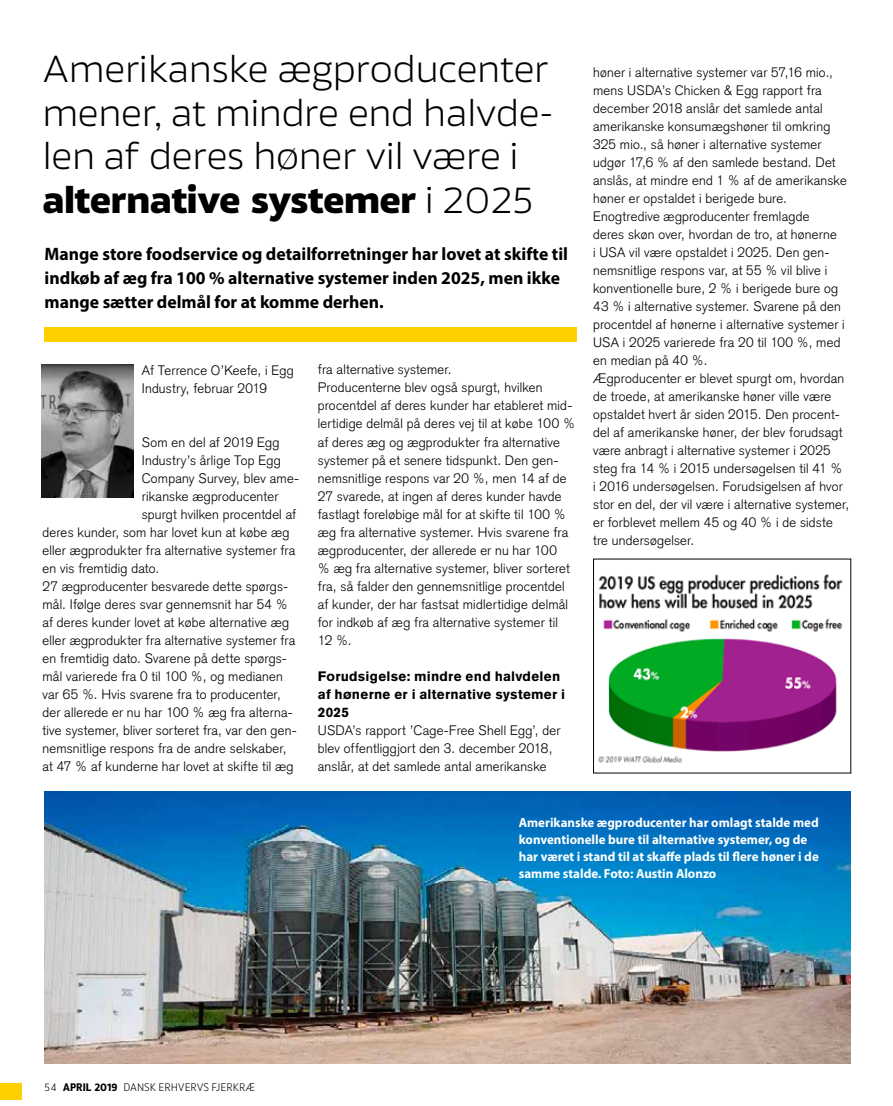
<style>
.page{position:relative;width:893px;height:1106px;background:#fff}
.page>*{position:absolute;margin:0;border:0;box-sizing:border-box;transform-origin:0 0}
.t1{font:300 36px/43.5px "Akwe Pro Ext";letter-spacing:-.02em;color:#000}
.t2{font:700 18px/24px "Myriad Pro";color:#000}
.t3{font:300 13.5px/18px "Akzidenz Grotesk";letter-spacing:.015em;color:#000}
.t4{font:900 13.5px/18px "Akzidenz Grotesk";letter-spacing:.015em;color:#000}
.t5{font:700 13.2px/17.2px "Myriad Pro";color:#fff}
.t6{font:300 10.5px "Akwe Pro";letter-spacing:-.01em;color:#000}
.s1{font-weight:800}
.s2{font-weight:700}
</style>
<div class="page">
<div style="left:45px;top:327px;width:532px;height:15px;background:#ffd000"></div>
<img style="left:41px;top:364px;width:92px;height:133px">
<img style="left:45px;top:791px;width:805px;height:272px">
<img style="left:598px;top:574px;width:245px;height:189px">
<div style="left:0;top:1082px;width:21px;height:17px;background:#ffd000"></div>
<h1 class="t1" style="left:43px;top:45px;width:512px">Amerikanske ægproducenter mener, at mindre end halvde&shy;len af deres høner vil være i <span class="s1">alternative systemer</span> i 2025</h1>
<h2 class="t2" style="left:45px;top:241px;width:525px">Mange store foodservice og detailforretninger har lovet at skifte til indkøb af æg fra 100 % alternative systemer inden 2025, men ikke mange sætter delmål for at komme derhen.</h2>
<p class="t3" style="left:142px;top:361px;width:154px">Af Terrence O’Keefe, i Egg<br>Industry, februar 2019</p>
<p class="t3" style="left:142px;top:433px;width:139px">Som en del af 2019 Egg</p>
<p class="t3" style="left:142px;top:451px;width:140px">Industry’s årlige Top Egg</p>
<p class="t3" style="left:142px;top:469px;width:159px">Company Survey, blev ame-</p>
<p class="t3" style="left:142px;top:487px;width:138px">rikanske ægproducenter</p>
<p class="t3" style="left:142px;top:505px;width:156px">spurgt hvilken procentdel af</p>
<p class="t3" style="left:43px;top:523px;width:249px">deres kunder, som har lovet kun at købe æg</p>
<p class="t3" style="left:43px;top:541px;width:254px">eller ægprodukter fra alternative systemer fra</p>
<p class="t3" style="left:43px;top:559px;width:118px">en vis fremtidig dato.</p>
<p class="t3" style="left:43px;top:577px;width:247px">27 ægproducenter besvarede dette spørgs-</p>
<p class="t3" style="left:43px;top:595px;width:247px">mål. Ifølge deres svar gennemsnit har 54 %</p>
<p class="t3" style="left:43px;top:613px;width:248px">af deres kunder lovet at købe alternative æg</p>
<p class="t3" style="left:43px;top:631px;width:254px">eller ægprodukter fra alternative systemer fra</p>
<p class="t3" style="left:43px;top:649px;width:246px">en fremtidig dato. Svarene på dette spørgs-</p>
<p class="t3" style="left:43px;top:667px;width:242px">mål varierede fra 0 til 100 %, og medianen</p>
<p class="t3" style="left:43px;top:685px;width:240px">var 65 %. Hvis svarene fra to producenter,</p>
<p class="t3" style="left:43px;top:703px;width:252px">der allerede er nu har 100 % æg fra alterna-</p>
<p class="t3" style="left:43px;top:721px;width:256px">tive systemer, bliver sorteret fra, var den gen-</p>
<p class="t3" style="left:43px;top:739px;width:245px">nemsnitlige respons fra de andre selskaber,</p>
<p class="t3" style="left:43px;top:757px;width:252px">at 47 % af kunderne har lovet at skifte til æg</p>
<p class="t3" style="left:318px;top:361px;width:259px">fra alternative systemer.<br>Producenterne blev også spurgt, hvilken procentdel af deres kunder har etableret mid&shy;lertidige delmål på deres vej til at købe 100 % af deres æg og ægprodukter fra alternative systemer på et senere tidspunkt. Den gen&shy;nemsnitlige respons var 20 %, men 14 af de 27 svarede, at ingen af deres kunder havde fastlagt foreløbige mål for at skifte til 100 % æg fra alternative systemer. Hvis svarene fra ægproducenter, der allerede er nu har 100<br>% æg fra alternative systemer, bliver sorteret fra, så falder den gennemsnitlige procentdel af kunder, der har fastsat midlertidige delmål for indkøb af æg fra alternative systemer til 12 %.</p>
<p class="t4" style="left:318px;top:666px;width:249px">Forudsigelse: mindre end halvdelen af hønerne er i alternative systemer i<br>2025</p>
<p class="t3" style="left:318px;top:721px;width:244px">USDA’s rapport ’Cage-Free Shell Egg’, der blev offentliggjort den 3. december 2018, anslår, at det samlede antal amerikanske</p>
<p class="t3" style="left:593px;top:63px;width:258px">høner i alternative systemer var 57,16 mio., mens USDA’s Chicken &amp; Egg rapport fra december 2018 anslår det samlede antal amerikanske konsumægshøner til omkring 325 mio., så høner i alternative systemer udgør 17,6 % af den samlede bestand. Det anslås, at mindre end 1 % af de amerikanske høner er opstaldet i berigede bure.<br>Enogtredive ægproducenter fremlagde<br>deres skøn over, hvordan de tro, at hønerne<br>i USA vil være opstaldet i 2025. Den gen&shy;nemsnitlige respons var, at 55 % vil blive i konventionelle bure, 2 % i berigede bure og 43 % i alternative systemer. Svarene på den procentdel af hønerne i alternative systemer i USA i 2025 varierede fra 20 til 100 %, med en median på 40 %.<br>Ægproducenter er blevet spurgt om, hvordan de troede, at amerikanske høner ville være opstaldet hvert år siden 2015. Den procent&shy;del af amerikanske høner, der blev forudsagt være anbragt i alternative systemer i 2025 steg fra 14 % i 2015 undersøgelsen til 41 %<br>i 2016 undersøgelsen. Forudsigelsen af hvor stor en del, der vil være i alternative systemer, er forblevet mellem 45 og 40 % i de sidste tre undersøgelser.</p>
<p class="t6" style="left:45px;top:1079px;width:212px">54 <span class="s2">APRIL 2019</span> DANSK ERHVERVS FJERKRÆ</p>
<p class="t5" style="left:519px;top:813px;width:302px">Amerikanske ægproducenter har omlagt stalde med konventionelle bure til alternative systemer, og de har været i stand til at skaffe plads til flere høner i de samme stalde. Foto: Austin Alonzo</p>
</div>
